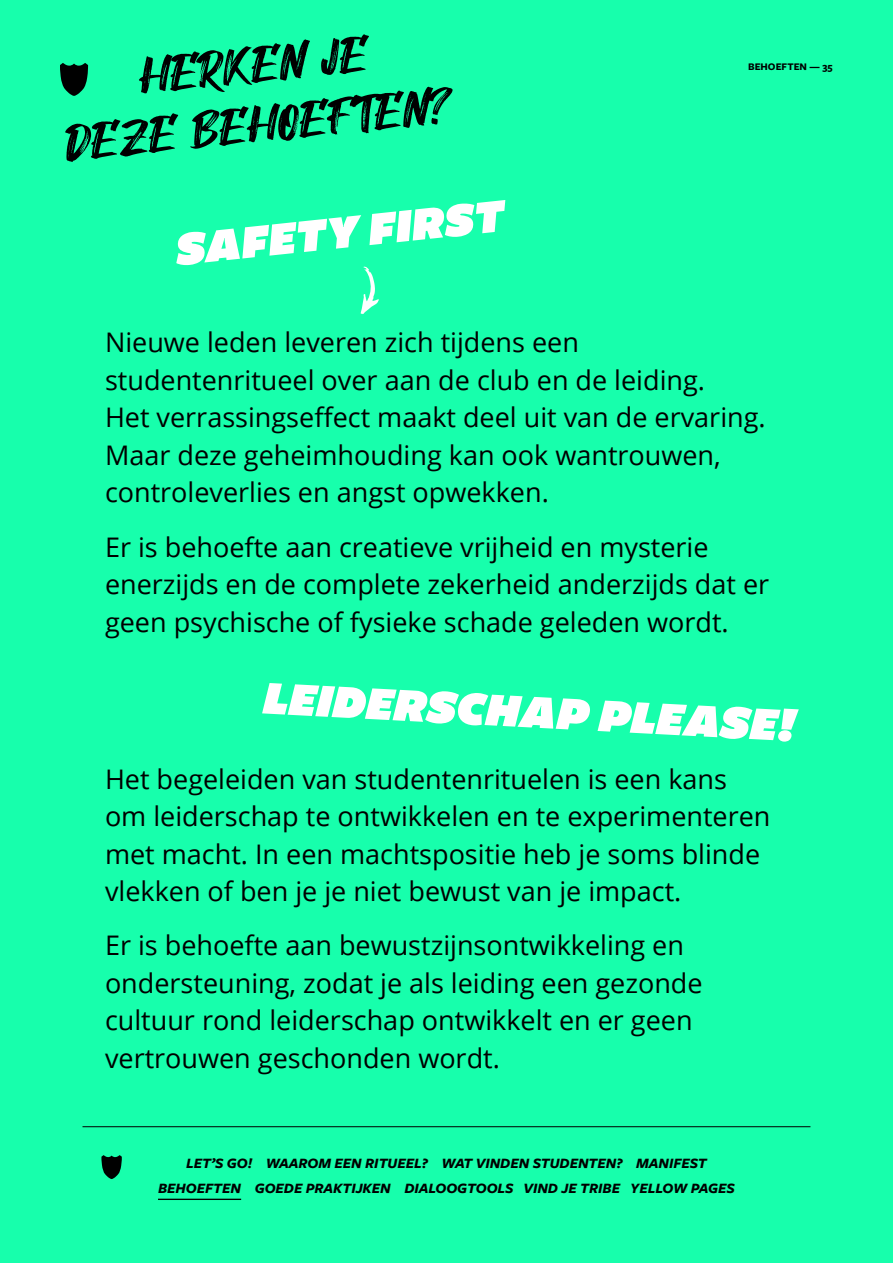
<style>
.page{position:relative;width:893px;height:1263px;background:#17ffac}
.page>*{position:absolute;margin:0;border:0;box-sizing:border-box;transform-origin:0 0}
.t1{font:49.5px/59.6px "Hey August";color:#000;text-align:center}
.t2{font:italic 900 49.2px "Freight Sans U Pro Ultra";color:#fff}
.t3{font:27px/37.5px "Open Sans";color:#000}
.t4{font:italic 700 14.85px/25.2px "Freight Sans Pro";color:#000;text-align:center}
.t5{font:700 10.5px "Freight Sans Pro";color:#000}
</style>
<div class="page">
<hr style="left:82px;top:1126px;width:728px;height:1px;background:#000">
<svg style="left:101px;top:1155px;width:21px;height:24px"></svg>
<svg style="left:60px;top:63px;width:28px;height:33px"></svg>
<hr style="left:158px;top:1199px;width:83px;height:1px;background:#000">
<svg style="left:361px;top:266px;width:18px;height:48px"></svg>
<h1 class="t1" style="left:56px;top:58px;width:391px;rotate:-6deg">HERKEN JE<br>DEZE BEHOEFTEN?</h1>
<h2 class="t2" style="left:173px;top:217px;width:332px;rotate:-6deg">SAFETY FIRST</h2>
<p class="t5" style="left:748px;top:59px;width:86px">BEHOEFTEN — 35</p>
<p class="t3" style="left:105px;top:323px;width:662px">Nieuwe leden leveren zich tijdens een studentenritueel over aan de club en de leiding.<br>Het verrassingseffect maakt deel uit van de ervaring.<br>Maar deze geheimhouding kan ook wantrouwen, controleverlies en angst opwekken.</p>
<p class="t3" style="left:105px;top:527px;width:666px">Er is behoefte aan creatieve vrijheid en mysterie enerzijds en de complete zekerheid anderzijds dat er geen psychische of fysieke schade geleden wordt.</p>
<h2 class="t2" style="left:266px;top:665px;width:534px;rotate:3deg">LEIDERSCHAP PLEASE!</h2>
<p class="t3" style="left:105px;top:760px;width:667px">Het begeleiden van studentenrituelen is een kans om leiderschap te ontwikkelen en te experimenteren met macht. In een machtspositie heb je soms blinde vlekken of ben je je niet bewust van je impact.</p>
<p class="t3" style="left:105px;top:926px;width:599px">Er is behoefte aan bewustzijnsontwikkeling en ondersteuning, zodat je als leiding een gezonde cultuur rond leiderschap ontwikkelt en er geen vertrouwen geschonden wordt.</p>
<p class="t4" style="left:158px;top:1150px;width:578px">LET’S GO! WAAROM EEN RITUEEL? WAT VINDEN STUDENTEN? MANIFEST<br>BEHOEFTEN GOEDE PRAKTIJKEN DIALOOGTOOLS VIND JE TRIBE YELLOW PAGES</p>
</div>
